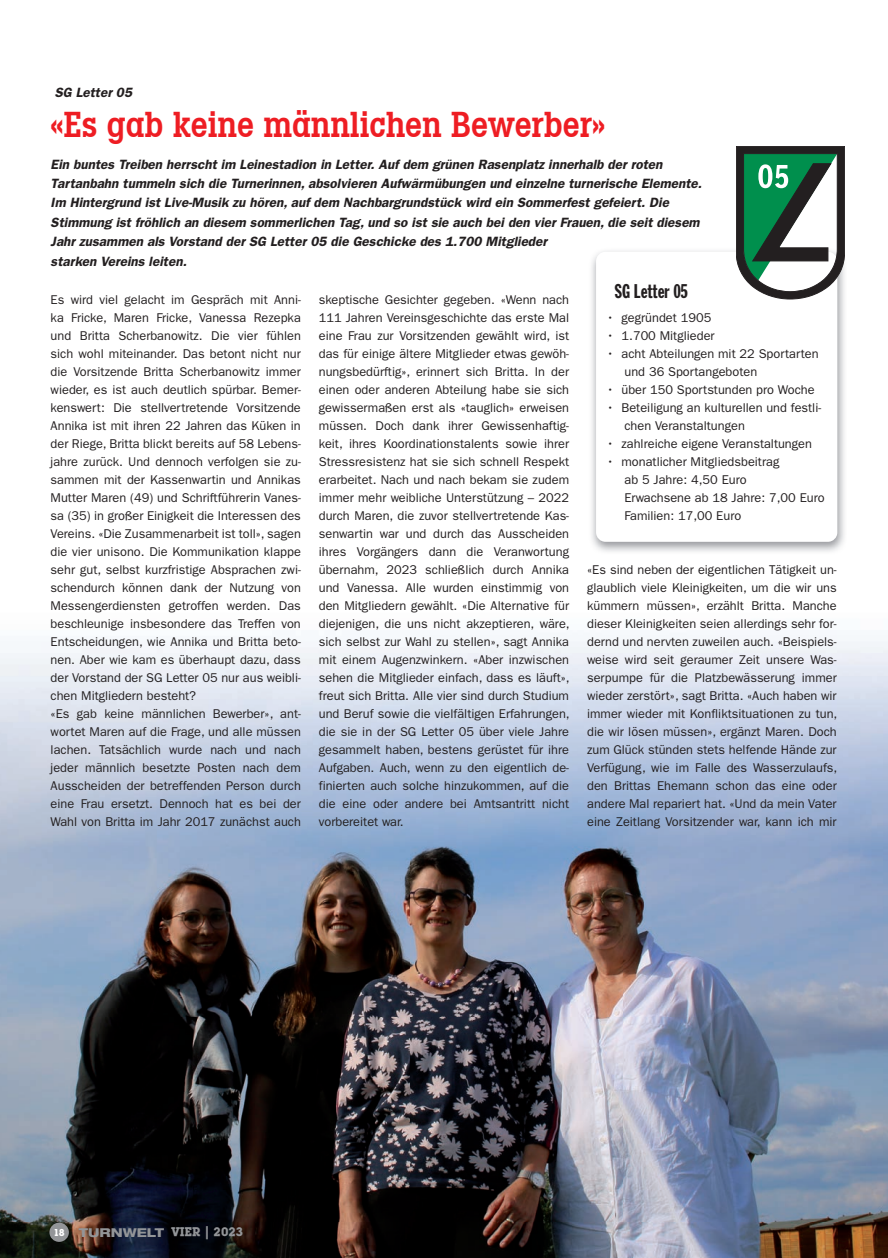
<style>
.page{position:relative;width:888px;height:1258px;background:#fff}
.page>*{position:absolute;margin:0;border:0;box-sizing:border-box;transform-origin:0 0}
.t1{font:37.5px "Lubalin Graph Cd ITCTT Demi";color:#ee1d23}
.t2{font:19.5px "Franklin Gothic Extra Cond";color:#231f20}
.t3{font:italic 600 13.5px/19.5px "Franklin Gothic";color:#231f20}
.t4{font:13.2px "Lubalin Graph Md ITCTT Bold";color:#939598}
.t5{font:12.75px/18px "Franklin Gothic";color:#231f20}
.s1{font-family:"Lubalin Graph Md ITC";font-weight:700;font-size:10.5px;color:#fff}
.s2{font-family:"Helvetica Neue";font-weight:800;font-stretch:expanded;font-size:12.3px}
</style>
<div class="page">
<img style="left:0;top:638px;width:888px;height:620px">
<img style="left:591px;top:251px;width:254px;height:301px">
<div style="left:596px;top:252px;width:241px;height:290px;background:#fff;border-radius:9px"></div>
<svg style="left:736px;top:146px;width:109px;height:153px"></svg>
<div style="left:49px;top:1223px;width:20px;height:19px;background:#939598;border-radius:50%"></div>
<p class="t3" style="left:55px;top:83px;width:79px">SG Letter 05</p>
<h1 class="t1" style="left:51px;top:102px;width:556px">«Es gab keine männlichen Bewerber»</h1>
<p class="t3" style="left:51px;top:154px;width:653px">Ein buntes Treiben herrscht im Leinestadion in Letter. Auf dem grünen Rasenplatz innerhalb der roten Tartanbahn tummeln sich die Turnerinnen, absolvieren Aufwärmübungen und einzelne turnerische Elemente.<br>Im Hintergrund ist Live-Musik zu hören, auf dem Nachbargrundstück wird ein Sommerfest gefeiert. Die Stimmung ist fröhlich an diesem sommerlichen Tag, und so ist sie auch bei den vier Frauen, die seit diesem Jahr zusammen als Vorstand der SG Letter 05 die Geschicke des 1.700 Mitglieder<br>starken Vereins leiten.</p>
<p class="t5" style="left:51px;top:290px;width:252px">Es wird viel gelacht im Gespräch mit Anni&shy;ka Fricke, Maren Fricke, Vanessa Rezepka und Britta Scherbanowitz. Die vier fühlen sich wohl miteinander. Das betont nicht nur die Vorsitzende Britta Scherbanowitz immer wieder, es ist auch deutlich spürbar. Bemer&shy;kenswert: Die stellvertretende Vorsitzende Annika ist mit ihren 22 Jahren das Küken in der Riege, Britta blickt bereits auf 58 Lebens&shy;jahre zurück. Und dennoch verfolgen sie zu&shy;sammen mit der Kassenwartin und Annikas Mutter Maren (49) und Schriftführerin Vanes&shy;sa (35) in großer Einigkeit die Interessen des Vereins. «Die Zusammenarbeit ist toll», sagen die vier unisono. Die Kommunikation klappe sehr gut, selbst kurzfristige Absprachen zwi&shy;schendurch können dank der Nutzung von Messengerdiensten getroffen werden. Das beschleunige insbesondere das Treffen von Entscheidungen, wie Annika und Britta beto&shy;nen. Aber wie kam es überhaupt dazu, dass der Vorstand der SG Letter 05 nur aus weibli&shy;chen Mitgliedern besteht?<br>«Es gab keine männlichen Bewerber», ant&shy;wortet Maren auf die Frage, und alle müssen lachen. Tatsächlich wurde nach und nach jeder männlich besetzte Posten nach dem Ausscheiden der betreffenden Person durch eine Frau ersetzt. Dennoch hat es bei der Wahl von Britta im Jahr 2017 zunächst auch</p>
<p class="t5" style="left:319px;top:290px;width:252px;text-align:justify">skeptische Gesichter gegeben. «Wenn nach 111 Jahren Vereinsgeschichte das erste Mal eine Frau zur Vorsitzenden gewählt wird, ist das für einige ältere Mitglieder etwas gewöh&shy;nungsbedürftig», erinnert sich Britta. In der einen oder anderen Abteilung habe sie sich gewissermaßen erst als «tauglich» erweisen müssen. Doch dank ihrer Gewissenhaftig&shy;keit, ihres Koordinationstalents sowie ihrer Stressresistenz hat sie sich schnell Respekt erarbeitet. Nach und nach bekam sie zudem immer mehr weibliche Unterstützung – 2022 durch Maren, die zuvor stellvertretende Kas&shy;senwartin war und durch das Ausscheiden ihres Vorgängers dann die Veranwortung übernahm, 2023 schließlich durch Annika und Vanessa. Alle wurden einstimmig von den Mitgliedern gewählt. «Die Alternative für diejenigen, die uns nicht akzeptieren, wäre, sich selbst zur Wahl zu stellen», sagt Annika mit einem Augenzwinkern. «Aber inzwischen sehen die Mitglieder einfach, dass es läuft», freut sich Britta. Alle vier sind durch Studium und Beruf sowie die vielfältigen Erfahrungen, die sie in der SG Letter 05 über viele Jahre gesammelt haben, bestens gerüstet für ihre Aufgaben. Auch, wenn zu den eigentlich de&shy;finierten auch solche hinzukommen, auf die die eine oder andere bei Amtsantritt nicht vorbereitet war.</p>
<h2 class="t2" style="left:615px;top:280px;width:74px">SG Letter 05</h2>
<p class="t5" style="left:606px;top:308px;width:106px">• gegründet 1905</p>
<p class="t5" style="left:606px;top:326px;width:110px">• 1.700 Mitglieder</p>
<p class="t5" style="left:624px;top:344px;width:196px;text-indent:-18px">• acht Abteilungen mit 22 Sportarten und 36 Sportangeboten</p>
<p class="t5" style="left:606px;top:380px;width:210px">• über 150 Sportstunden pro Woche</p>
<p class="t5" style="left:624px;top:398px;width:198px;text-indent:-18px">• Beteiligung an kulturellen und festli&shy;chen Veranstaltungen</p>
<p class="t5" style="left:606px;top:434px;width:207px">• zahlreiche eigene Veranstaltungen</p>
<p class="t5" style="left:624px;top:452px;width:202px;text-indent:-18px">• monatlicher Mitgliedsbeitrag<br>ab 5 Jahre: 4,50 Euro<br>Erwachsene ab 18 Jahre: 7,00 Euro<br>Familien: 17,00 Euro</p>
<p class="t5" style="left:587px;top:560px;width:252px;text-align:justify">«Es sind neben der eigentlichen Tätigkeit un&shy;glaublich viele Kleinigkeiten, um die wir uns kümmern müssen», erzählt Britta. Manche dieser Kleinigkeiten seien allerdings sehr for&shy;dernd und nervten zuweilen auch. «Beispiels&shy;weise wird seit geraumer Zeit unsere Was&shy;serpumpe für die Platzbewässerung immer wieder zerstört», sagt Britta. «Auch haben wir immer wieder mit Konfliktsituationen zu tun, die wir lösen müssen», ergänzt Maren. Doch zum Glück stünden stets helfende Hände zur Verfügung, wie im Falle des Wasserzulaufs, den Brittas Ehemann schon das eine oder andere Mal repariert hat. «Und da mein Vater eine Zeitlang Vorsitzender war, kann ich mir</p>
<p class="t4" style="left:54px;top:1224px;width:191px"><span class="s1">18</span> <span class="s2">TURNWELT</span> VIER | 2023</p>
</div>
